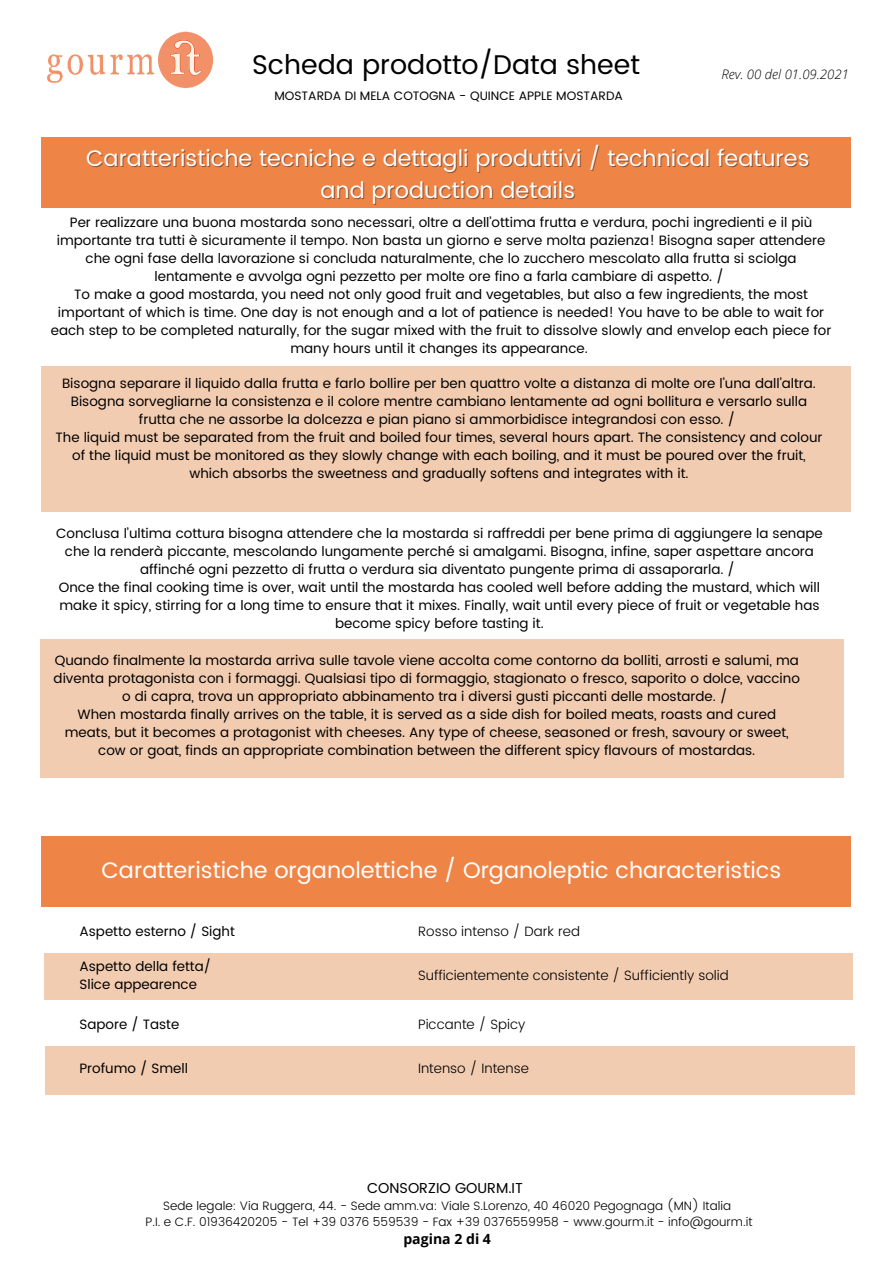
<style>
.page{position:relative;width:894px;height:1264px;background:#fff}
.page>*{position:absolute;margin:0;border:0;box-sizing:border-box;transform-origin:0 0}
.t1{font:27px "Poppins";color:#000}
.t2{font:22.5px/31.5px "Poppins";color:#fff;text-align:center}
.t3{font:14.4px "Poppins";color:#000}
.t4{font:700 14.1px "Open Sans";color:#000}
.t5{font:13.5px/18px "Poppins";color:#000;text-align:center}
.t6{font:300 13.5px "Poppins";color:#000}
.t7{font:italic 300 13.2px "Open Sans";color:#000}
.t8{font:300 12.15px "Poppins";color:#000}
.t9{font:12.15px "Poppins";color:#000}
</style>
<div class="page">
<div style="left:41px;top:137px;width:809px;height:71px;background:#ef8447"></div>
<div style="left:41px;top:366px;width:809px;height:145px;background:#f2ccb1"></div>
<img style="left:47px;top:31px;width:167px;height:58px">
<div style="left:40px;top:639px;width:803px;height:138px;background:#f2ccb1"></div>
<div style="left:41px;top:836px;width:809px;height:71px;background:#ef8447"></div>
<div style="left:46px;top:1045px;width:808px;height:49px;background:#f2ccb1"></div>
<div style="left:44px;top:953px;width:809px;height:46px;background:#f2ccb1"></div>
<p class="t1" style="left:252px;top:48px;width:389px">Scheda prodotto/Data sheet</p>
<p class="t9" style="left:274px;top:89px;width:350px">MOSTARDA DI MELA COTOGNA - QUINCE APPLE MOSTARDA</p>
<p class="t7" style="left:721px;top:65px;width:129px">Rev. 00 del 01.09.2021</p>
<p class="t2" style="left:86px;top:143px;width:724px">Caratteristiche tecniche e dettagli produttivi / technical features and production details</p>
<p class="t5" style="left:57px;top:213px;width:769px">Per realizzare una buona mostarda sono necessari, oltre a dell’ottima frutta e verdura, pochi ingredienti e il più importante tra tutti è sicuramente il tempo. Non basta un giorno e serve molta pazienza! Bisogna saper attendere che ogni fase della lavorazione si concluda naturalmente, che lo zucchero mescolato alla frutta si sciolga lentamente e avvolga ogni pezzetto per molte ore fino a farla cambiare di aspetto. /</p>
<p class="t5" style="left:51px;top:285px;width:782px">To make a good mostarda, you need not only good fruit and vegetables, but also a few ingredients, the most important of which is time. One day is not enough and a lot of patience is needed! You have to be able to wait for each step to be completed naturally, for the sugar mixed with the fruit to dissolve slowly and envelop each piece for many hours until it changes its appearance.</p>
<p class="t5" style="left:62px;top:374px;width:755px">Bisogna separare il liquido dalla frutta e farlo bollire per ben quattro volte a distanza di molte ore l’una dall’altra.<br>Bisogna sorvegliarne la consistenza e il colore mentre cambiano lentamente ad ogni bollitura e versarlo sulla frutta che ne assorbe la dolcezza e pian piano si ammorbidisce integrandosi con esso. /</p>
<p class="t5" style="left:55px;top:428px;width:768px">The liquid must be separated from the fruit and boiled four times, several hours apart. The consistency and colour of the liquid must be monitored as they slowly change with each boiling, and it must be poured over the fruit, which absorbs the sweetness and gradually softens and integrates with it.</p>
<p class="t5" style="left:56px;top:524px;width:768px">Conclusa l’ultima cottura bisogna attendere che la mostarda si raffreddi per bene prima di aggiungere la senape che la renderà piccante, mescolando lungamente perché si amalgami. Bisogna, infine, saper aspettare ancora affinché ogni pezzetto di frutta o verdura sia diventato pungente prima di assaporarla. /</p>
<p class="t5" style="left:59px;top:578px;width:762px">Once the final cooking time is over, wait until the mostarda has cooled well before adding the mustard, which will make it spicy, stirring for a long time to ensure that it mixes. Finally, wait until every piece of fruit or vegetable has become spicy before tasting it.</p>
<p class="t5" style="left:54px;top:651px;width:747px">Quando finalmente la mostarda arriva sulle tavole viene accolta come contorno da bolliti, arrosti e salumi, ma diventa protagonista con i formaggi. Qualsiasi tipo di formaggio, stagionato o fresco, saporito o dolce, vaccino o di capra, trova un appropriato abbinamento tra i diversi gusti piccanti delle mostarde. /</p>
<p class="t5" style="left:65px;top:705px;width:725px">When mostarda finally arrives on the table, it is served as a side dish for boiled meats, roasts and cured meats, but it becomes a protagonist with cheeses. Any type of cheese, seasoned or fresh, savoury or sweet, cow or goat, finds an appropriate combination between the different spicy flavours of mostardas.</p>
<p class="t2" style="left:101px;top:854px;width:681px">Caratteristiche organolettiche / Organoleptic characteristics</p>
<p class="t5" style="left:79px;top:922px;width:157px">Aspetto esterno / Sight</p>
<p class="t5" style="left:79px;top:957px;width:133px">Aspetto della fetta/</p>
<p class="t5" style="left:79px;top:975px;width:119px">Slice appearence</p>
<p class="t6" style="left:418px;top:923px;width:163px">Rosso intenso / Dark red</p>
<p class="t6" style="left:418px;top:967px;width:312px">Sufficientemente consistente / Sufficiently solid</p>
<p class="t6" style="left:418px;top:1016px;width:109px">Piccante / Spicy</p>
<p class="t6" style="left:418px;top:1060px;width:112px">Intenso / Intense</p>
<p class="t5" style="left:79px;top:1015px;width:101px">Sapore / Taste</p>
<p class="t5" style="left:79px;top:1059px;width:110px">Profumo / Smell</p>
<p class="t3" style="left:367px;top:1180px;width:157px">CONSORZIO GOURM.IT</p>
<p class="t8" style="left:163px;top:1198px;width:569px">Sede legale: Via Ruggera, 44. - Sede amm.va: Viale S.Lorenzo, 40 46020 Pegognaga (MN) Italia</p>
<p class="t8" style="left:145px;top:1214px;width:608px">P.I. e C.F. 01936420205 - Tel +39 0376 559539 - Fax +39 0376559958 - www.gourm.it - info@gourm.it</p>
<p class="t4" style="left:403px;top:1228px;width:89px">pagina 2 di 4</p>
</div>
